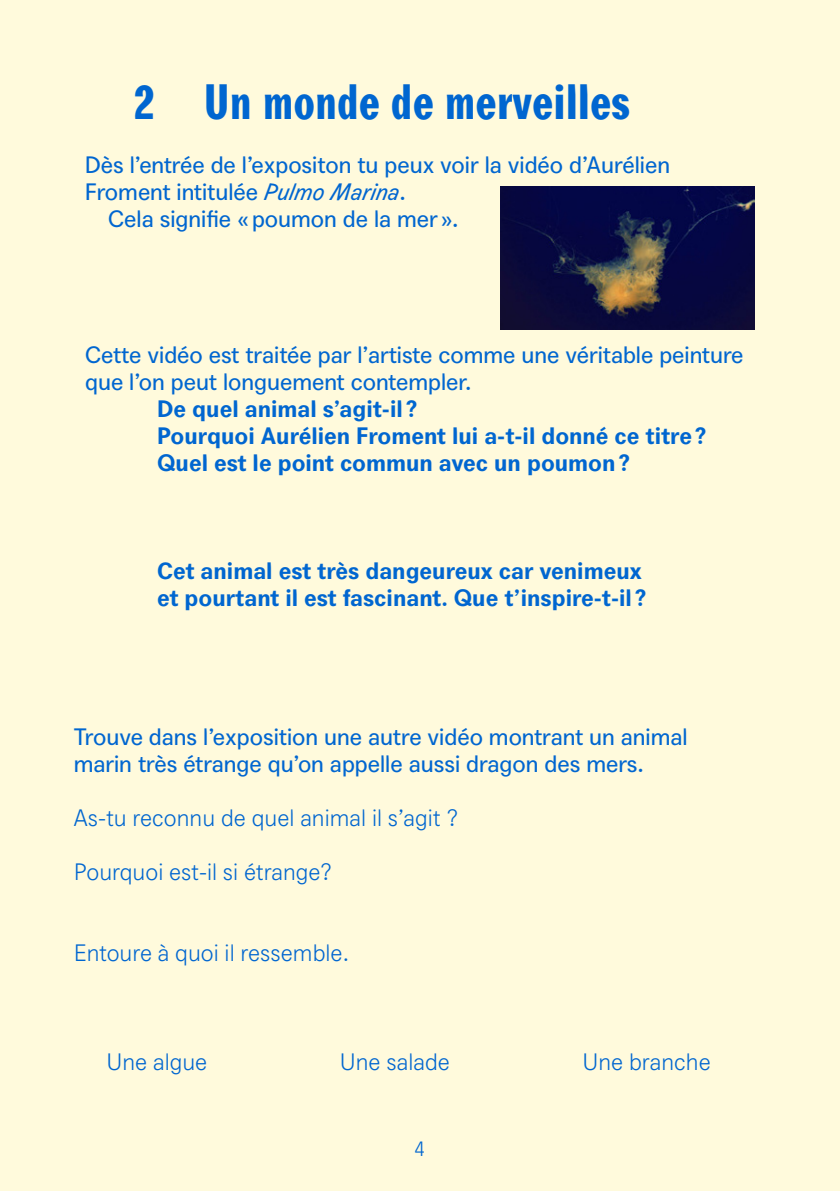
<style>
.page{position:relative;width:840px;height:1191px;background:#fff}
.page>*{position:absolute;margin:0;border:0;box-sizing:border-box;transform-origin:0 0}
._1-_Titre{font:48px "Agipo Bold Cond";color:#0066d0}
._2-_Normal{font:23px/27px "Agipo";color:#0066d0}
._2-_Normal-2{font:700 23px/27px "Agipo";color:#0066d0}
.t1{font:300 23px "Agipo";color:#0066d0}
.t2{font:20px "Agipo Mono";color:#0066d0}
.s1{font-style:italic}
</style>
<div class="page">
<div style="left:0;top:0;width:839px;height:1191px;background:#fffadc"></div>
<img style="left:500px;top:186px;width:254px;height:143px">
<p class="_1-_Titre" style="left:133px;top:65px;width:498px">2 Un monde de merveilles</p>
<p class="_2-_Normal" style="left:85px;top:150px;width:586px">Dès l’entrée de l’expositon tu peux voir la vidéo d’Aurélien<br>Froment intitulée <span class="s1">Pulmo Marina</span>.</p>
<p class="_2-_Normal" style="left:108px;top:204px;width:352px">Cela signifie «poumon de la mer».</p>
<p class="_2-_Normal" style="left:85px;top:339px;width:659px">Cette vidéo est traitée par l’artiste comme une véritable peinture que l’on peut longuement contempler.</p>
<p class="_2-_Normal-2" style="left:157px;top:393px;width:261px">De quel animal s’agit-il?</p>
<p class="_2-_Normal-2" style="left:157px;top:420px;width:550px">Pourquoi Aurélien Froment lui a-t-il donné ce titre?</p>
<p class="_2-_Normal-2" style="left:157px;top:447px;width:474px">Quel est le point commun avec un poumon?</p>
<p class="_2-_Normal-2" style="left:157px;top:555px;width:490px">Cet animal est très dangeureux car venimeux et pourtant il est fascinant. Que t’inspire-t-il?</p>
<p class="_2-_Normal" style="left:74px;top:721px;width:615px">Trouve dans l’exposition une autre vidéo montrant un animal marin très étrange qu’on appelle aussi dragon des mers.</p>
<p class="t1" style="left:74px;top:800px;width:385px">As-tu reconnu de quel animal il s’agit ?</p>
<p class="t1" style="left:74px;top:854px;width:259px">Pourquoi est-il si étrange?</p>
<p class="t1" style="left:74px;top:935px;width:276px">Entoure à quoi il ressemble.</p>
<p class="t1" style="left:106px;top:1043px;width:102px">Une algue</p>
<p class="t1" style="left:339px;top:1043px;width:112px">Une salade</p>
<p class="t1" style="left:582px;top:1043px;width:130px">Une branche</p>
<p class="t2" style="left:414px;top:1133px;width:13px">4</p>
</div>
